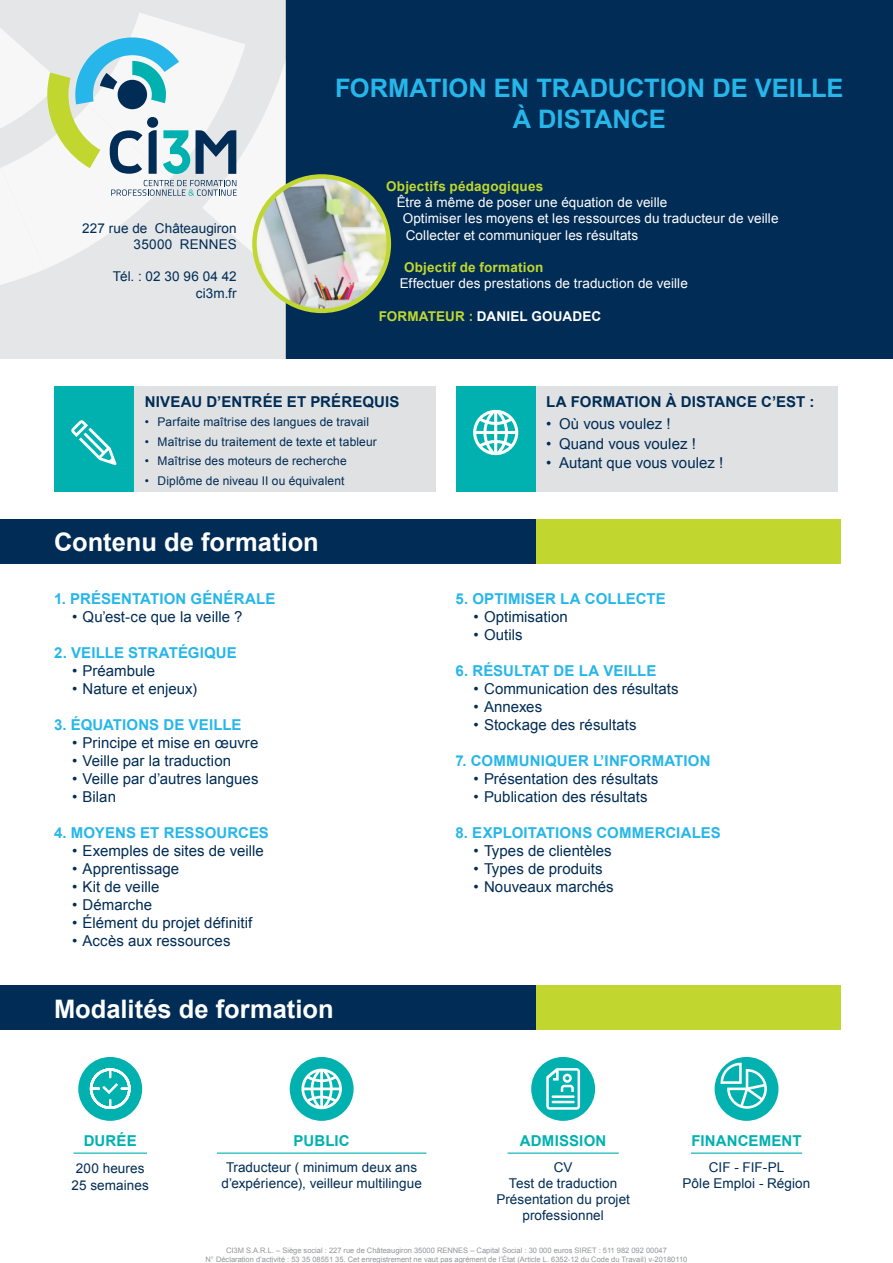
<style>
.page{position:relative;width:893px;height:1263px;background:#fff}
.page>*{position:absolute;margin:0;border:0;box-sizing:border-box;transform-origin:0 0}
.TITRE-bleu{font:700 25.5px "Arial";color:#26b6ea}
.TITRE_-_BLANC{font:700 25.5px "Arial";color:#fff}
.t1{font:15px "Arial";color:#002c55}
.SOUS-TITRE_Bleu{font:700 15px "Arial";letter-spacing:.01em;color:#26b6ea}
.SOUS-TITRE{font:700 15px "Arial";letter-spacing:.01em;color:#002c55}
.SOUS-TITRE_Turquoise{font:700 15px "Arial";letter-spacing:.01em;color:#00b1b0}
.TEXTE{font:13.5px/16.2px "Arial";letter-spacing:.005em;color:#002c55;text-align:center}
.TEXTE-blanc{font:13.5px "Arial";letter-spacing:.005em;color:#fff}
.TEXTE-blanc-2{font:700 13.5px "Arial";letter-spacing:.015em;color:#c1d72f}
.TEXTE-2{font:700 13.5px "Arial";letter-spacing:.01em;color:#fff}
.t2{font:12px "Arial";letter-spacing:.01em;color:#002c55}
.Mentions_légales{font:7.5px "Arial";color:#939598}
.s1{color:#c1d72f}
</style>
<div class="page">
<div style="left:285px;top:0;width:608px;height:359px;background:#002c55"></div>
<div style="left:0;top:519px;width:536px;height:45px;background:#002c55"></div>
<div style="left:0;top:985px;width:536px;height:45px;background:#002c55"></div>
<div style="left:536px;top:985px;width:305px;height:45px;background:#c1d72f"></div>
<div style="left:536px;top:519px;width:305px;height:45px;background:#c1d72f"></div>
<div style="left:78px;top:1057px;width:64px;height:64px;background:#00b1b0;border-radius:50%"></div>
<div style="left:531px;top:1057px;width:64px;height:64px;background:#00b1b0;border-radius:50%"></div>
<div style="left:290px;top:1057px;width:64px;height:64px;background:#00b1b0;border-radius:50%"></div>
<div style="left:715px;top:1057px;width:63px;height:64px;background:#00b1b0;border-radius:50%"></div>
<hr style="left:73px;top:1152px;width:74px;height:2px;background:#00b1b0">
<hr style="left:217px;top:1152px;width:209px;height:2px;background:#00b1b0">
<hr style="left:508px;top:1152px;width:111px;height:2px;background:#00b1b0">
<hr style="left:691px;top:1152px;width:111px;height:2px;background:#00b1b0">
<div style="left:0;top:0;width:285px;height:359px;background:#e0e1e3"></div>
<svg style="left:0;top:13px;width:285px;height:287px"></svg>
<div style="left:54px;top:386px;width:80px;height:105px;background:#00b1b0"></div>
<div style="left:134px;top:386px;width:301px;height:105px;background:#e0e1e3"></div>
<div style="left:456px;top:386px;width:79px;height:105px;background:#00b1b0"></div>
<div style="left:536px;top:386px;width:301px;height:105px;background:#e0e1e3"></div>
<svg style="left:71px;top:420px;width:46px;height:45px"></svg>
<svg style="left:473px;top:410px;width:45px;height:45px"></svg>
<img style="left:254px;top:176px;width:135px;height:135px;border-radius:67px">
<div style="left:252px;top:174px;width:139px;height:139px;border:4px solid #c1d72f;border-radius:50%"></div>
<svg style="left:301px;top:1068px;width:41px;height:41px"></svg>
<svg style="left:90px;top:1068px;width:41px;height:41px"></svg>
<svg style="left:546px;top:1068px;width:34px;height:42px"></svg>
<svg style="left:720px;top:1063px;width:47px;height:46px"></svg>
<p class="TEXTE" style="left:82px;top:220px;width:156px">227 rue de Châteaugiron</p>
<p class="TEXTE" style="left:134px;top:236px;width:105px">35000 RENNES</p>
<p class="TEXTE" style="left:113px;top:269px;width:125px">Tél. : 02 30 96 04 42</p>
<p class="TEXTE" style="left:196px;top:285px;width:43px">ci3m.fr</p>
<p class="TITRE-bleu" style="left:335px;top:71px;width:510px">FORMATION EN TRADUCTION DE VEILLE</p>
<p class="TITRE-bleu" style="left:513px;top:102px;width:155px">À DISTANCE</p>
<p class="TEXTE-blanc-2" style="left:386px;top:177px;width:159px">Objectifs pédagogiques</p>
<p class="TEXTE-blanc" style="left:397px;top:194px;width:272px">Être à même de poser une équation de veille</p>
<p class="TEXTE-blanc" style="left:403px;top:210px;width:377px">Optimiser les moyens et les ressources du traducteur de veille</p>
<p class="TEXTE-blanc" style="left:406px;top:226px;width:234px">Collecter et communiquer les résultats</p>
<p class="TEXTE-blanc-2" style="left:404px;top:258px;width:141px">Objectif de formation</p>
<p class="TEXTE-blanc" style="left:400px;top:275px;width:290px">Effectuer des prestations de traduction de veille</p>
<p class="TEXTE-2" style="left:379px;top:307px;width:224px"><span class="s1">FORMATEUR :</span> DANIEL GOUADEC</p>
<p class="SOUS-TITRE" style="left:145px;top:392px;width:256px">NIVEAU D’ENTRÉE ET PRÉREQUIS</p>
<p class="t2" style="left:145px;top:414px;width:226px">• Parfaite maîtrise des langues de travail</p>
<p class="t2" style="left:145px;top:434px;width:234px">• Maîtrise du traitement de texte et tableur</p>
<p class="t2" style="left:145px;top:453px;width:203px">• Maîtrise des moteurs de recherche</p>
<p class="t2" style="left:145px;top:473px;width:201px">• Diplôme de niveau II ou équivalent</p>
<p class="TITRE_-_BLANC" style="left:54px;top:525px;width:266px">Contenu de formation</p>
<p class="SOUS-TITRE_Bleu" style="left:54px;top:589px;width:223px">1. PRÉSENTATION GÉNÉRALE</p>
<p class="t1" style="left:72px;top:607px;width:172px">• Qu’est-ce que la veille ?</p>
<p class="SOUS-TITRE_Bleu" style="left:54px;top:643px;width:184px">2. VEILLE STRATÉGIQUE</p>
<p class="t1" style="left:72px;top:661px;width:85px">• Préambule</p>
<p class="t1" style="left:72px;top:679px;width:127px">• Nature et enjeux)</p>
<p class="SOUS-TITRE_Bleu" style="left:54px;top:715px;width:189px">3. ÉQUATIONS DE VEILLE</p>
<p class="t1" style="left:72px;top:733px;width:188px">• Principe et mise en œuvre</p>
<p class="t1" style="left:72px;top:751px;width:161px">• Veille par la traduction</p>
<p class="t1" style="left:72px;top:769px;width:188px">• Veille par d’autres langues</p>
<p class="t1" style="left:72px;top:787px;width:46px">• Bilan</p>
<p class="SOUS-TITRE_Bleu" style="left:54px;top:823px;width:216px">4. MOYENS ET RESSOURCES</p>
<p class="t1" style="left:72px;top:841px;width:193px">• Exemples de sites de veille</p>
<p class="t1" style="left:72px;top:859px;width:109px">• Apprentissage</p>
<p class="t1" style="left:72px;top:877px;width:89px">• Kit de veille</p>
<p class="t1" style="left:72px;top:895px;width:82px">• Démarche</p>
<p class="t1" style="left:72px;top:913px;width:182px">• Élément du projet définitif</p>
<p class="t1" style="left:72px;top:931px;width:160px">• Accès aux ressources</p>
<p class="TITRE_-_BLANC" style="left:54px;top:992px;width:281px">Modalités de formation</p>
<p class="SOUS-TITRE" style="left:546px;top:392px;width:270px">LA FORMATION À DISTANCE C’EST :</p>
<p class="t1" style="left:546px;top:414px;width:126px">• Où vous voulez !</p>
<p class="t1" style="left:546px;top:434px;width:151px">• Quand vous voulez !</p>
<p class="t1" style="left:546px;top:453px;width:178px">• Autant que vous voulez !</p>
<p class="SOUS-TITRE_Bleu" style="left:455px;top:589px;width:212px">5. OPTIMISER LA COLLECTE</p>
<p class="t1" style="left:473px;top:607px;width:96px">• Optimisation</p>
<p class="t1" style="left:473px;top:625px;width:51px">• Outils</p>
<p class="SOUS-TITRE_Bleu" style="left:455px;top:661px;width:202px">6. RÉSULTAT DE LA VEILLE</p>
<p class="t1" style="left:473px;top:679px;width:207px">• Communication des résultats</p>
<p class="t1" style="left:473px;top:697px;width:70px">• Annexes</p>
<p class="t1" style="left:473px;top:715px;width:165px">• Stockage des résultats</p>
<p class="SOUS-TITRE_Bleu" style="left:455px;top:751px;width:257px">7. COMMUNIQUER L’INFORMATION</p>
<p class="t1" style="left:473px;top:769px;width:186px">• Présentation des résultats</p>
<p class="t1" style="left:473px;top:787px;width:176px">• Publication des résultats</p>
<p class="SOUS-TITRE_Bleu" style="left:455px;top:823px;width:267px">8. EXPLOITATIONS COMMERCIALES</p>
<p class="t1" style="left:473px;top:841px;width:140px">• Types de clientèles</p>
<p class="t1" style="left:473px;top:859px;width:131px">• Types de produits</p>
<p class="t1" style="left:473px;top:877px;width:142px">• Nouveaux marchés</p>
<p class="SOUS-TITRE_Turquoise" style="left:84px;top:1131px;width:54px">DURÉE</p>
<p class="TEXTE" style="left:76px;top:1160px;width:70px">200 heures</p>
<p class="TEXTE" style="left:72px;top:1177px;width:79px">25 semaines</p>
<p class="SOUS-TITRE_Turquoise" style="left:294px;top:1131px;width:58px">PUBLIC</p>
<p class="TEXTE" style="left:221px;top:1159px;width:202px">Traducteur ( minimum deux ans d’expérience), veilleur multilingue</p>
<p class="SOUS-TITRE_Turquoise" style="left:520px;top:1131px;width:88px">ADMISSION</p>
<p class="TEXTE" style="left:554px;top:1159px;width:20px">CV</p>
<p class="TEXTE" style="left:509px;top:1175px;width:110px">Test de traduction</p>
<p class="TEXTE" style="left:496px;top:1191px;width:135px">Présentation du projet</p>
<p class="TEXTE" style="left:522px;top:1208px;width:83px">professionnel</p>
<p class="SOUS-TITRE_Turquoise" style="left:691px;top:1131px;width:112px">FINANCEMENT</p>
<p class="TEXTE" style="left:709px;top:1159px;width:77px">CIF - FIF-PL</p>
<p class="TEXTE" style="left:683px;top:1175px;width:129px">Pôle Emploi - Région</p>
<p class="Mentions_légales" style="left:226px;top:1245px;width:442px">CI3M S.A.R.L. – Siège social : 227 rue de Châteaugiron 35000 RENNES – Capital Social : 30 000 euros SIRET : 511 982 092 00047</p>
<p class="Mentions_légales" style="left:206px;top:1254px;width:483px">N° Déclaration d’activité : 53 35 08551 35. Cet enregistrement ne vaut pas agrément de l’État (Article L. 6352-12 du Code du Travail) v-20180110</p>
</div>
